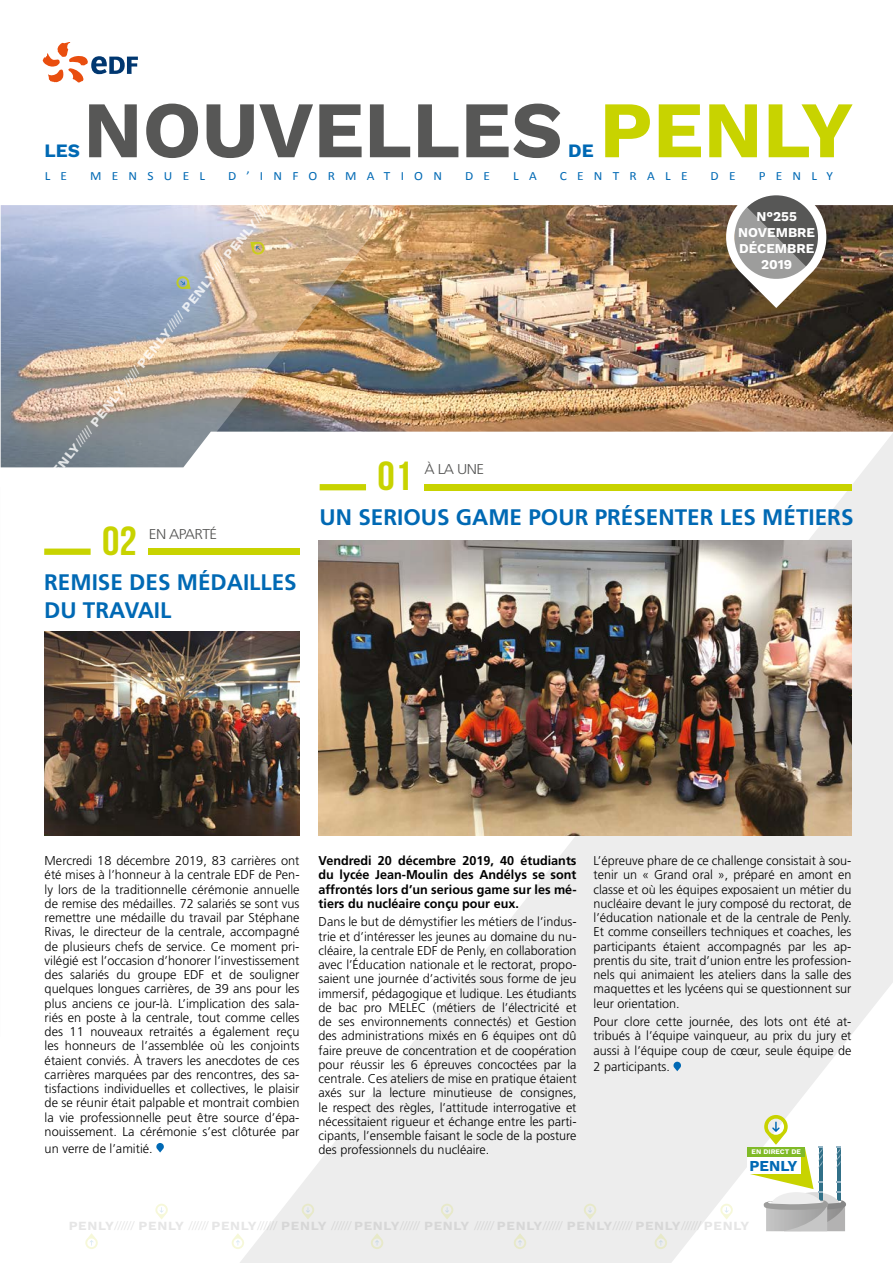
<style>
.page{position:relative;width:893px;height:1263px;background:#fff}
.page>*{position:absolute;margin:0;border:0;box-sizing:border-box;transform-origin:0 0}
.t1{font:700 80.1px "Work Sans";color:#575756}
.t2{font:700 80.1px "Work Sans";color:#c8d300}
.t3{font:40.65px "Bebas Neue";color:#c8d300;scale:1.08 1}
.t4{font:700 22.5px/28.5px "Frutiger";color:#0069b4}
.t5{font:700 18.9px "Work Sans";color:#0069b4}
.t6{font:700 15.15px "Work Sans";color:#0069b4}
.t7{font:300 14.25px "Frutiger";letter-spacing:-.04em;color:#575756;scale:1.08 1}
.t8{font:700 13.5px/16.2px "Work Sans";color:#fff;text-align:center}
.t9{font:300 12.75px/14.2px "Frutiger";color:#000;text-align:justify}
.t10{font:700 12.75px/14.2px "Frutiger";color:#000;text-align:justify}
.t11{font:300 12.75px "Frutiger";color:#fff;scale:1.08 1}
.t12{font:12.6px "Calibri";letter-spacing:.77em;color:#0069b4;scale:1.06 1}
.t13{font:700 7.05px "Work Sans";color:#fff}
.s1{font-family:"Work Sans";font-weight:700}
</style>
<div class="page">
<hr style="left:0;top:487px;width:1px;height:550px;background:#ededed">
<svg style="left:239px;top:467px;width:654px;height:796px;fill:#ededed"></svg>
<img style="left:413px;top:205px;width:480px;height:262px">
<img style="left:1px;top:205px;width:412px;height:500px">
<svg style="left:250px;top:242px;width:15px;height:13px"></svg>
<svg style="left:176px;top:275px;width:15px;height:14px"></svg>
<div style="left:320px;top:484px;width:46px;height:6px;background:#c8d300"></div>
<div style="left:424px;top:484px;width:427px;height:6px;background:#c8d300"></div>
<svg style="left:726px;top:195px;width:100px;height:113px"></svg>
<svg style="left:156px;top:1143px;width:8px;height:9px"></svg>
<div style="left:44px;top:548px;width:47px;height:7px;background:#c8d300"></div>
<div style="left:149px;top:548px;width:151px;height:7px;background:#c8d300"></div>
<hr style="left:837px;top:1147px;width:3px;height:53px;background:#317088">
<svg style="left:836px;top:1146px;width:5px;height:23px"></svg>
<div style="left:788px;top:1192px;width:53px;height:31px;background:#dadada;border-radius:50%"></div>
<hr style="left:819px;top:1147px;width:3px;height:53px;background:#317088">
<div style="left:770px;top:1192px;width:53px;height:31px;background:#ededed;border-radius:50%"></div>
<svg style="left:747px;top:1115px;width:76px;height:78px"></svg>
<div style="left:747px;top:1147px;width:58px;height:10px;background:#80ba27"></div>
<div style="left:747px;top:1157px;width:54px;height:17px;background:#fff"></div>
<svg style="left:763px;top:1199px;width:84px;height:32px"></svg>
<svg style="left:43px;top:42px;width:95px;height:41px"></svg>
<svg style="left:85px;top:1233px;width:13px;height:16px"></svg>
<svg style="left:232px;top:1233px;width:12px;height:16px"></svg>
<svg style="left:155px;top:1204px;width:13px;height:15px"></svg>
<svg style="left:371px;top:1233px;width:12px;height:16px"></svg>
<svg style="left:514px;top:1233px;width:12px;height:16px"></svg>
<svg style="left:655px;top:1233px;width:12px;height:16px"></svg>
<svg style="left:302px;top:1204px;width:12px;height:15px"></svg>
<svg style="left:441px;top:1204px;width:12px;height:15px"></svg>
<svg style="left:584px;top:1204px;width:12px;height:15px"></svg>
<svg style="left:720px;top:1204px;width:13px;height:15px"></svg>
<img style="left:318px;top:541px;width:533px;height:294px">
<svg style="left:673px;top:1062px;width:8px;height:9px"></svg>
<img style="left:44px;top:631px;width:256px;height:204px">
<p class="t11" style="left:11px;top:512px;width:556px;rotate:-51deg"><span class="s1">NLY</span>///// <span class="s1">PENLY</span>////// <span class="s1">PENLY</span> ////// <span class="s1">PENLY</span>////// <span class="s1">PENLY</span>///// <span class="s1">PENLY</span>////// <span class="s1">PENLY</span> ////// <span class="s1">PEN</span><sup>LY</sup>////// <sup>PENLY</sup></p>
<h1 class="t1" style="left:83px;top:84px;width:481px">NOUVELLES</h1>
<h1 class="t2" style="left:599px;top:84px;width:256px">PENLY</h1>
<h3 class="t5" style="left:44px;top:140px;width:37px">LES</h3>
<p class="t12" style="left:45px;top:168px;width:23px">L E</p>
<p class="t12" style="left:90px;top:168px;width:110px">MENSUEL</p>
<p class="t12" style="left:228px;top:168px;width:203px">D’INFORMATION</p>
<p class="t12" style="left:465px;top:168px;width:25px">D E</p>
<p class="t12" style="left:513px;top:168px;width:24px">L A</p>
<p class="t12" style="left:560px;top:168px;width:122px">CENTRALE</p>
<p class="t12" style="left:711px;top:168px;width:25px">D E</p>
<p class="t12" style="left:759px;top:168px;width:71px">PENLY</p>
<h3 class="t5" style="left:568px;top:140px;width:27px">DE</h3>
<p class="t8" style="left:738px;top:209px;width:78px">N°255<br>NOVEMBRE<br>DÉCEMBRE<br>2019</p>
<h2 class="t3" style="left:378px;top:454px;width:34px">01</h2>
<p class="t7" style="left:424px;top:461px;width:57px">À LA UNE</p>
<h3 class="t4" style="left:320px;top:503px;width:535px">UN SERIOUS GAME POUR PRÉSENTER LES MÉTIERS</h3>
<h2 class="t3" style="left:102px;top:518px;width:34px">02</h2>
<p class="t7" style="left:149px;top:526px;width:65px">EN APARTÉ</p>
<h3 class="t4" style="left:44px;top:568px;width:254px">REMISE DES MÉDAILLES<br>DU TRAVAIL</h3>
<p class="t9" style="left:45px;top:853px;width:256px">Mercredi 18 décembre 2019, 83 carrières ont été mises à l’honneur à la centrale EDF de Pen&shy;ly lors de la traditionnelle cérémonie annuelle de remise des médailles. 72 salariés se sont vus remettre une médaille du travail par Stéphane Rivas, le directeur de la centrale, accompagné de plusieurs chefs de service. Ce moment pri&shy;vilégié est l’occasion d’honorer l’investissement des salariés du groupe EDF et de souligner quelques longues carrières, de 39 ans pour les plus anciens ce jour-là. L’implication des sala&shy;riés en poste à la centrale, tout comme celles des 11 nouveaux retraités a également reçu les honneurs de l’assemblée où les conjoints étaient conviés. À travers les anecdotes de ces carrières marquées par des rencontres, des sa&shy;tisfactions individuelles et collectives, le plaisir de se réunir était palpable et montrait combien la vie professionnelle peut être source d’épa&shy;nouissement. La cérémonie s’est clôturée par</p>
<p class="t9" style="left:45px;top:1141px;width:110px">un verre de l’amitié.</p>
<p class="t10" style="left:319px;top:853px;width:259px">Vendredi 20 décembre 2019, 40 étudiants du lycée Jean-Moulin des Andélys se sont affrontés lors d’un serious game sur les mé&shy;tiers du nucléaire conçu pour eux.</p>
<p class="t9" style="left:319px;top:915px;width:259px">Dans le but de démystifier les métiers de l’indus&shy;trie et d’intéresser les jeunes au domaine du nu&shy;cléaire, la centrale EDF de Penly, en collaboration avec l’Éducation nationale et le rectorat, propo&shy;saient une journée d’activités sous forme de jeu immersif, pédagogique et ludique. Les étudiants de bac pro MELEC (métiers de l’électricité et de ses environnements connectés) et Gestion des administrations mixés en 6 équipes ont dû faire preuve de concentration et de coopération pour réussir les 6 épreuves concoctées par la centrale. Ces ateliers de mise en pratique étaient axés sur la lecture minutieuse de consignes, le respect des règles, l’attitude interrogative et nécessitaient rigueur et échange entre les parti&shy;cipants, l’ensemble faisant le socle de la posture des professionnels du nucléaire.</p>
<p class="t9" style="left:593px;top:853px;width:259px">L’épreuve phare de ce challenge consistait à sou&shy;tenir un « Grand oral », préparé en amont en classe et où les équipes exposaient un métier du nucléaire devant le jury composé du rectorat, de l’éducation nationale et de la centrale de Penly.<br>Et comme conseillers techniques et coaches, les participants étaient accompagnés par les ap&shy;prentis du site, trait d’union entre les profession&shy;nels qui animaient les ateliers dans la salle des maquettes et les lycéens qui se questionnent sur leur orientation.</p>
<p class="t9" style="left:593px;top:1014px;width:259px">Pour clore cette journée, des lots ont été at&shy;tribués à l’équipe vainqueur, au prix du jury et aussi à l’équipe coup de cœur, seule équipe de</p>
<p class="t9" style="left:593px;top:1059px;width:78px">2 participants.</p>
<p class="t13" style="left:751px;top:1148px;width:51px">EN DIRECT DE</p>
<p class="t6" style="left:749px;top:1157px;width:50px">PENLY</p>
</div>
